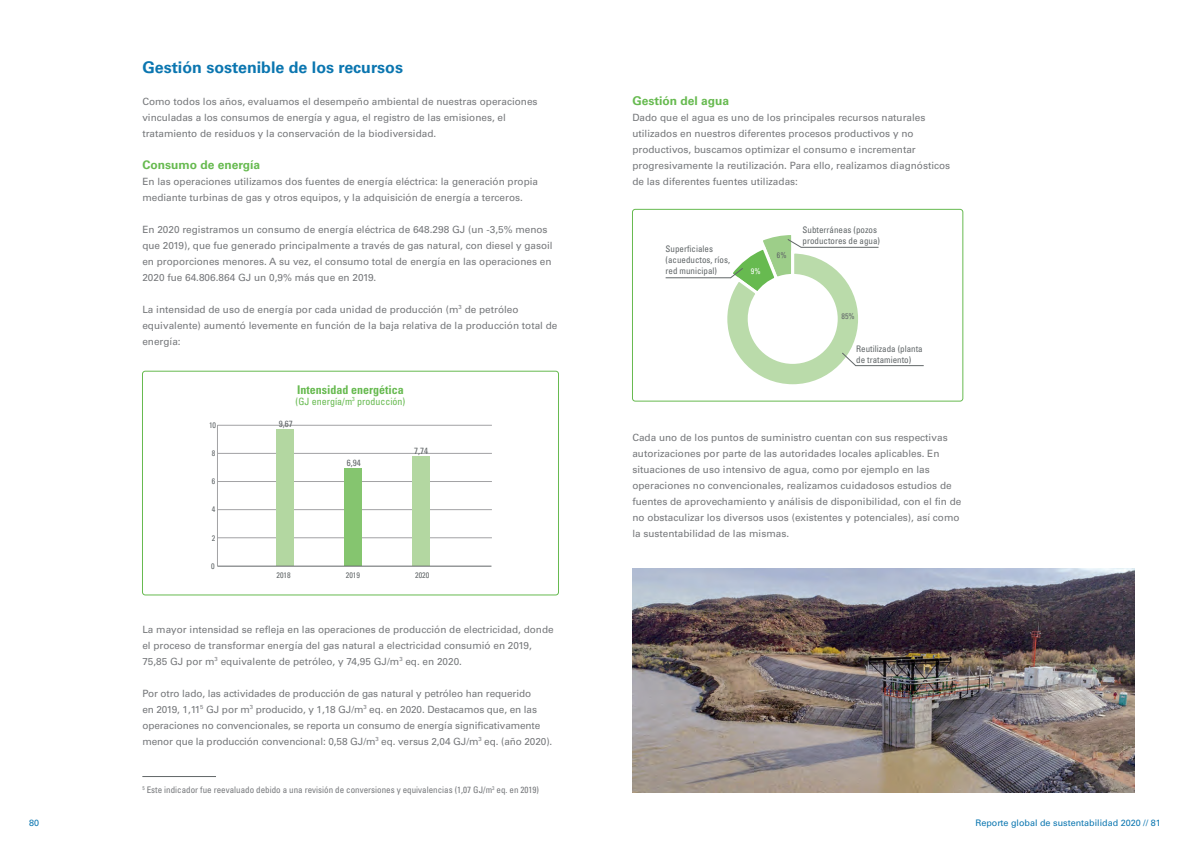
<style>
.page{position:relative;width:1191px;height:842px;background:#fff}
.page>*{position:absolute;margin:0;border:0;box-sizing:border-box;transform-origin:0 0}
.t1{font:700 16px "Univers LT Std";color:#0b76b0}
.t2{font:700 12px "Univers LT Std";color:#67ba50}
.t3{font:700 condensed 12px "Univers LT Std";color:#67ba50}
.t4{font:10px/16px "Univers LT Std";color:#76787b}
.t5{font:condensed 10px "Univers LT Std";color:#67ba50}
.t6{font:condensed 9px/11px "Univers LT Std";color:#616668}
.t7{font:condensed 9px "Univers LT Std";color:#76787b}
.t8{font:9px "Univers LT Std";color:#0b76b0}
.t9{font:condensed 8px "Univers LT Std";color:#616668}
.t10{font:condensed 8px "Univers LT Std";color:#fff}
</style>
<div class="page">
<div style="left:142px;top:371px;width:416px;height:224px;border:1px solid #67ba50;border-radius:3px"></div>
<div style="left:632px;top:209px;width:331px;height:192px;border:1px solid #67ba50;border-radius:3px"></div>
<img style="left:632px;top:569px;width:502px;height:224px">
<svg style="left:665px;top:235px;width:259px;height:150px"></svg>
<hr style="left:142px;top:776px;width:74px;height:1px;background:#616668">
<hr style="left:217px;top:425px;width:1px;height:141px;background:#a2a2a4">
<hr style="left:217px;top:537px;width:275px;height:1px;background:#a2a2a4">
<hr style="left:217px;top:509px;width:275px;height:1px;background:#a2a2a4">
<hr style="left:217px;top:481px;width:275px;height:1px;background:#a2a2a4">
<hr style="left:217px;top:453px;width:275px;height:1px;background:#a2a2a4">
<hr style="left:217px;top:425px;width:275px;height:1px;background:#a2a2a4">
<div style="left:413px;top:457px;width:17px;height:109px;background:#b3d7a1"></div>
<div style="left:345px;top:468px;width:17px;height:98px;background:#85c56f"></div>
<div style="left:277px;top:429px;width:17px;height:137px;background:#b3d7a1"></div>
<hr style="left:217px;top:566px;width:274px;height:1px;background:#616668">
<h1 class="t1" style="left:142px;top:58px;width:262px">Gestión sostenible de los recursos</h1>
<p class="t4" style="left:142px;top:93px;width:397px">Como todos los años, evaluamos el desempeño ambiental de nuestras operaciones vinculadas a los consumos de energía y agua, el registro de las emisiones, el tratamiento de residuos y la conservación de la biodiversidad.</p>
<p class="t2" style="left:142px;top:157px;width:119px">Consumo de energía</p>
<p class="t4" style="left:142px;top:173px;width:397px">En las operaciones utilizamos dos fuentes de energía eléctrica: la generación propia mediante turbinas de gas y otros equipos, y la adquisición de energía a terceros.</p>
<p class="t4" style="left:142px;top:221px;width:412px">En 2020 registramos un consumo de energía eléctrica de 648.298 GJ (un -3,5% menos que 2019), que fue generado principalmente a través de gas natural, con diesel y gasoil en proporciones menores. A su vez, el consumo total de energía en las operaciones en 2020 fue 64.806.864 GJ un 0,9% más que en 2019.</p>
<p class="t4" style="left:142px;top:301px;width:416px">La intensidad de uso de energía por cada unidad de producción (m<sup>3</sup> de petróleo equivalente) aumentó levemente en función de la baja relativa de la producción total de energía:</p>
<p class="t9" style="left:209px;top:420px;width:9px">10</p>
<p class="t9" style="left:212px;top:448px;width:5px">8</p>
<p class="t9" style="left:212px;top:476px;width:5px">6</p>
<p class="t9" style="left:212px;top:504px;width:5px">4</p>
<p class="t9" style="left:212px;top:533px;width:5px">2</p>
<p class="t9" style="left:211px;top:561px;width:5px">0</p>
<p class="t3" style="left:297px;top:382px;width:108px">Intensidad energética</p>
<p class="t5" style="left:295px;top:395px;width:111px">(GJ energía/m<sup>3</sup> producción)</p>
<p class="t6" style="left:279px;top:418px;width:15px">9,67</p>
<p class="t6" style="left:347px;top:457px;width:15px">6,94</p>
<p class="t6" style="left:414px;top:446px;width:15px">7,74</p>
<p class="t9" style="left:276px;top:570px;width:16px">2018</p>
<p class="t9" style="left:346px;top:570px;width:16px">2019</p>
<p class="t9" style="left:415px;top:570px;width:16px">2020</p>
<p class="t4" style="left:142px;top:621px;width:413px">La mayor intensidad se refleja en las operaciones de producción de electricidad, donde el proceso de transformar energía del gas natural a electricidad consumió en 2019,<br>75,85 GJ por m<sup>3</sup> equivalente de petróleo, y 74,95 GJ/m<sup>3</sup> eq. en 2020.</p>
<p class="t4" style="left:142px;top:685px;width:411px">Por otro lado, las actividades de producción de gas natural y petróleo han requerido<br>en 2019, 1,11<sup>5</sup> GJ por m<sup>3</sup> producido, y 1,18 GJ/m<sup>3</sup> eq. en 2020. Destacamos que, en las operaciones no convencionales, se reporta un consumo de energía significativamente menor que la producción convencional: 0,58 GJ/m<sup>3</sup> eq. versus 2,04 GJ/m<sup>3</sup> eq. (año 2020).</p>
<p class="t7" style="left:142px;top:784px;width:398px"><sup>5</sup> Este indicador fue reevaluado debido a una revisión de conversiones y equivalencias (1,07 GJ/m<sup>3</sup> eq. en 2019)</p>
<p class="t2" style="left:632px;top:93px;width:98px">Gestión del agua</p>
<p class="t4" style="left:632px;top:109px;width:319px">Dado que el agua es uno de los principales recursos naturales utilizados en nuestros diferentes procesos productivos y no productivos, buscamos optimizar el consumo e incrementar progresivamente la reutilización. Para ello, realizamos diagnósticos de las diferentes fuentes utilizadas:</p>
<p class="t6" style="left:665px;top:243px;width:66px">Superficiales (acueductos, ríos, red municipal)</p>
<p class="t10" style="left:751px;top:266px;width:11px">9%</p>
<p class="t9" style="left:777px;top:250px;width:11px">6%</p>
<p class="t6" style="left:802px;top:224px;width:79px">Subterráneas (pozos productores de agua)</p>
<p class="t9" style="left:841px;top:311px;width:15px">85%</p>
<p class="t6" style="left:856px;top:343px;width:68px">Reutilizada (planta de tratamiento)</p>
<p class="t4" style="left:632px;top:429px;width:330px">Cada uno de los puntos de suministro cuentan con sus respectivas autorizaciones por parte de las autoridades locales aplicables. En situaciones de uso intensivo de agua, como por ejemplo en las operaciones no convencionales, realizamos cuidadosos estudios de fuentes de aprovechamiento y análisis de disponibilidad, con el fin de no obstaculizar los diversos usos (existentes y potenciales), así como la sustentabilidad de las mismas.</p>
<p class="t8" style="left:29px;top:817px;width:12px">80</p>
<p class="t8" style="left:975px;top:817px;width:187px">Reporte global de sustentabilidad 2020 // 81</p>
</div>
